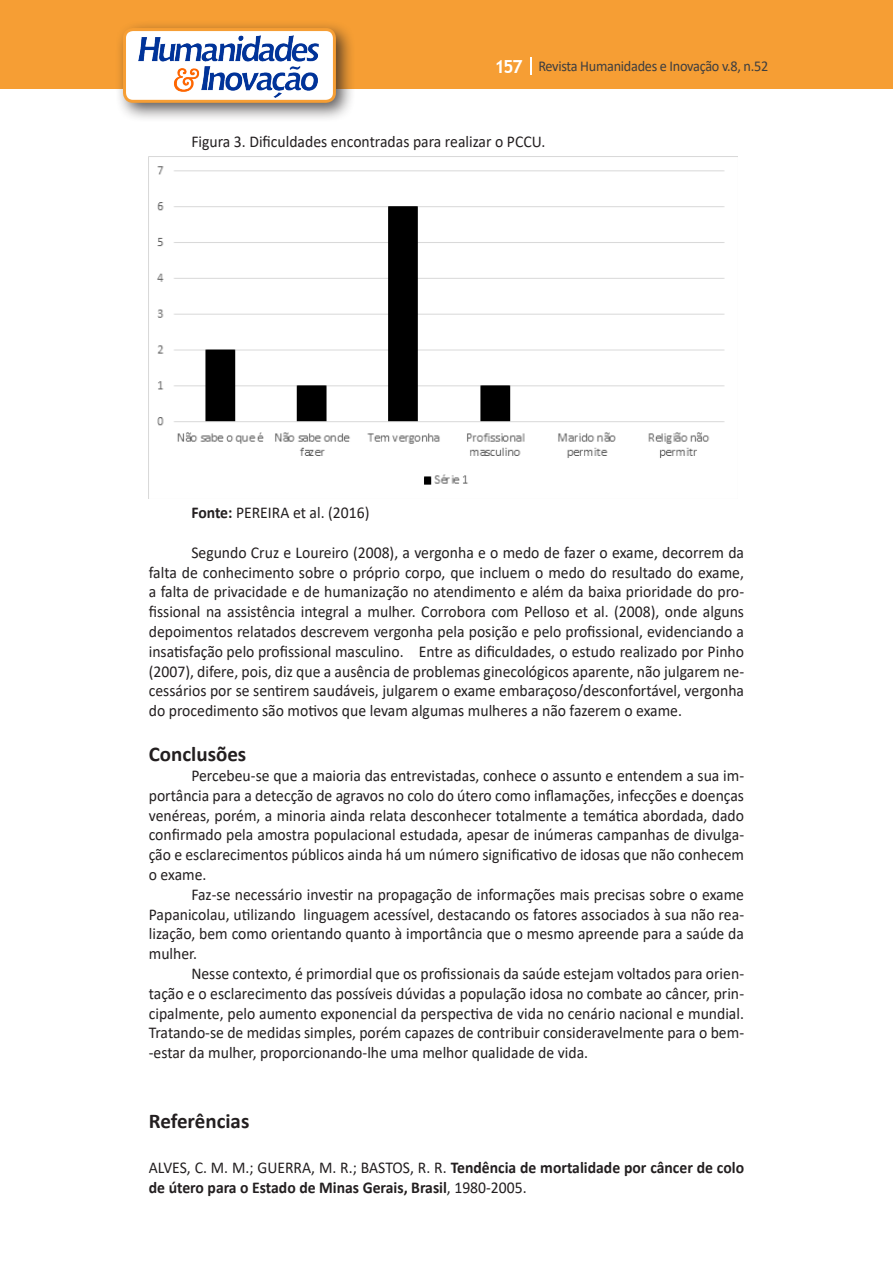
<style>
.page{position:relative;width:893px;height:1263px;background:#fff}
.page>*{position:absolute;margin:0;border:0;box-sizing:border-box;transform-origin:0 0}
.Titulo_2{font:700 21px "Calibri";color:#231f20}
.Texto{font:16.5px/19.8px "Calibri";color:#231f20;text-align:justify;scale:.95 1}
.Texto-2{font:700 16.5px/19.8px "Calibri";color:#231f20;scale:.95 1}
.t1{font:15px "Calibri";letter-spacing:-.02em;color:#3e3e3f;scale:.95 1}
.s1{font-family:"Trebuchet MS";font-weight:700;font-size:18px;color:#fff}
.s2{font-weight:700}
.s3{font-weight:400}
</style>
<div class="page">
<div style="left:0;top:0;width:893px;height:88px;background:#f69e34"></div>
<svg style="left:530px;top:57px;width:2px;height:18px"></svg>
<div style="left:115px;top:20px;width:241px;height:103px;background:#231f20;opacity:.75"></div>
<div style="left:125px;top:30px;width:209px;height:71px;background:#fff;border-radius:9px"></div>
<img style="left:138px;top:35px;width:181px;height:62px">
<div style="left:123px;top:28px;width:213px;height:75px;border:3px solid #f69e34;border-radius:9px"></div>
<img style="left:149px;top:156px;width:588px;height:329px">
<p class="t1" style="left:495px;top:56px;width:290px"><span class="s1">157</span> Revista Humanidades e Inovação v.8, n.52</p>
<p class="Texto" style="left:191px;top:132px;width:374px">Figura 3. Dificuldades encontradas para realizar o PCCU.</p>
<p class="Texto" style="left:191px;top:502px;width:189px"><span class="s2">Fonte:</span> PEREIRA et al. (2016)</p>
<p class="Texto" style="left:149px;top:542px;width:628px;text-indent:43px">Segundo Cruz e Loureiro (2008), a vergonha e o medo de fazer o exame, decorrem da falta de conhecimento sobre o próprio corpo, que incluem o medo do resultado do exame, a falta de privacidade e de humanização no atendimento e além da baixa prioridade do pro&shy;fissional na assistência integral a mulher. Corrobora com Pelloso et al. (2008), onde alguns depoimentos relatados descrevem vergonha pela posição e pelo profissional, evidenciando a insatisfação pelo profissional masculino. Entre as dificuldades, o estudo realizado por Pinho (2007), difere, pois, diz que a ausência de problemas ginecológicos aparente, não julgarem ne&shy;cessários por se sentirem saudáveis, julgarem o exame embaraçoso/desconfortável, vergonha do procedimento são motivos que levam algumas mulheres a não fazerem o exame.</p>
<p class="Titulo_2" style="left:149px;top:739px;width:99px">Conclusões</p>
<p class="Texto" style="left:149px;top:765px;width:628px;text-indent:43px">Percebeu-se que a maioria das entrevistadas, conhece o assunto e entendem a sua im&shy;portância para a detecção de agravos no colo do útero como inflamações, infecções e doenças venéreas, porém, a minoria ainda relata desconhecer totalmente a temática abordada, dado confirmado pela amostra populacional estudada, apesar de inúmeras campanhas de divulga&shy;ção e esclarecimentos públicos ainda há um número significativo de idosas que não conhecem o exame.</p>
<p class="Texto" style="left:149px;top:884px;width:628px;text-indent:43px">Faz-se necessário investir na propagação de informações mais precisas sobre o exame Papanicolau, utilizando linguagem acessível, destacando os fatores associados à sua não rea&shy;lização, bem como orientando quanto à importância que o mesmo apreende para a saúde da mulher.</p>
<p class="Texto" style="left:149px;top:963px;width:628px;text-indent:43px">Nesse contexto, é primordial que os profissionais da saúde estejam voltados para orien&shy;tação e o esclarecimento das possíveis dúvidas a população idosa no combate ao câncer, prin&shy;cipalmente, pelo aumento exponencial da perspectiva de vida no cenário nacional e mundial.<br>Tratando-se de medidas simples, porém capazes de contribuir consideravelmente para o bem--estar da mulher, proporcionando-lhe uma melhor qualidade de vida.</p>
<p class="Titulo_2" style="left:149px;top:1107px;width:102px">Referências</p>
<p class="Texto-2" style="left:149px;top:1158px;width:628px"><span class="s3">ALVES, C. M. M.; GUERRA, M. R.; BASTOS, R. R.</span> Tendência de mortalidade por câncer de colo de útero para o Estado de Minas Gerais, Brasil<span class="s3">, 1980-2005.</span></p>
</div>
